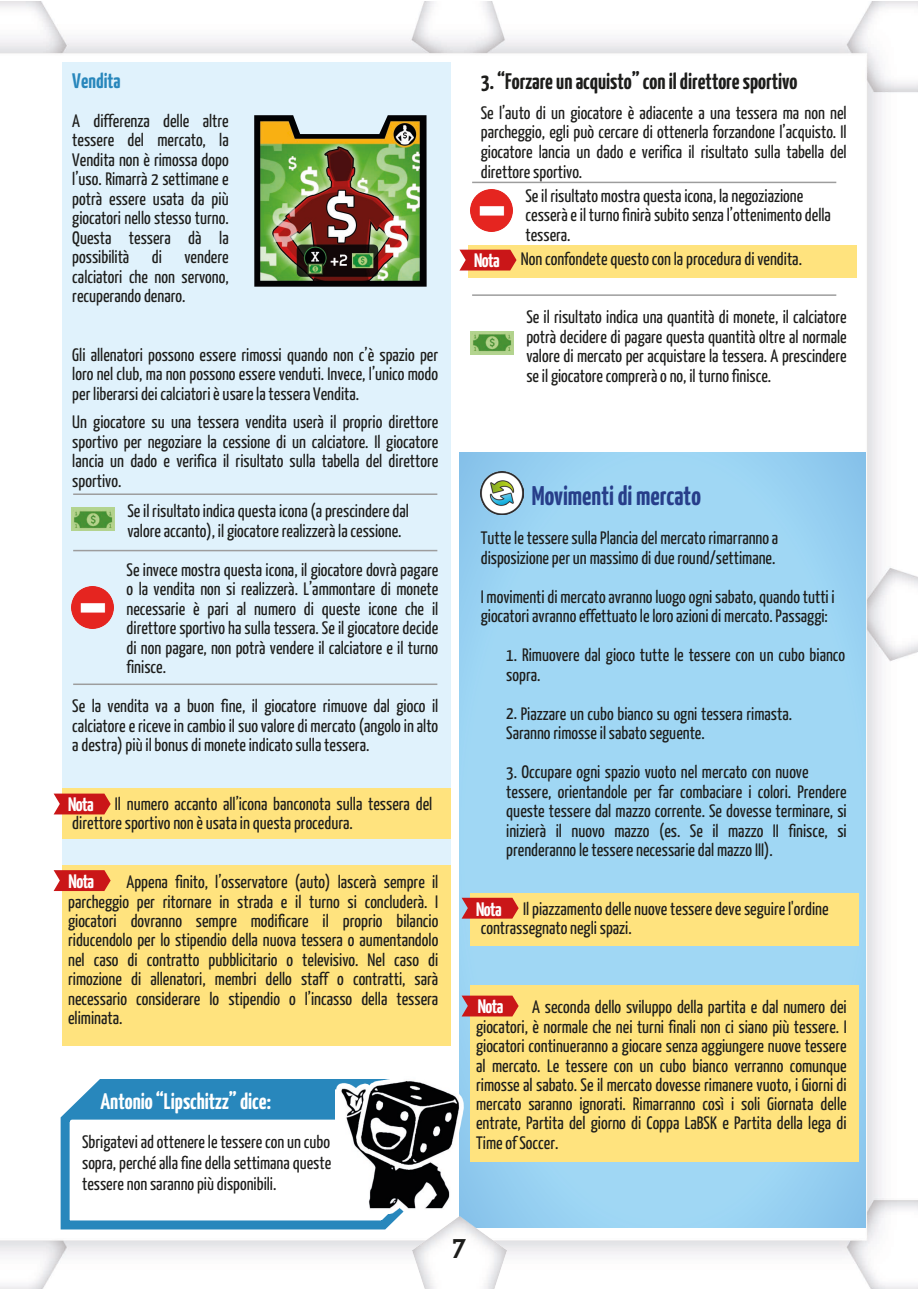
<style>
.page{position:relative;width:919px;height:1289px;background:#fff}
.page>*{position:absolute;margin:0;border:0;box-sizing:border-box;transform-origin:0 0}
.t1{font:700 27px "Yanone Kaffeesatz";color:#273e8a}
.t2{font:800 27px "Tertre";color:#1d1d1b}
.t3{font:700 22.5px "Yanone Kaffeesatz";color:#1d1d1b}
.t4{font:700 22.5px "Yanone Kaffeesatz";color:#fff}
.t5{font:700 21px "Yanone Kaffeesatz";color:#2887bc}
.t6{font:700 19.5px "Yanone Kaffeesatz";letter-spacing:-.03em;color:#fff}
.t7{font:18px/19.5px "Yanone Kaffeesatz";color:#1d1d1b;text-align:justify}
</style>
<div class="page">
<img style="left:0;top:1px;width:917px;height:1287px">
<svg style="left:459px;top:453px;width:406px;height:774px;background:#9dd5f2"></svg>
<div style="left:62px;top:62px;width:389px;height:963px;background:#e0f2fc"></div>
<div style="left:468px;top:245px;width:388px;height:32px;background:#ffe37e"></div>
<svg style="left:459px;top:250px;width:57px;height:20px"></svg>
<div style="left:62px;top:788px;width:389px;height:50px;background:#ffe37e"></div>
<div style="left:62px;top:864px;width:389px;height:181px;background:#ffe37e"></div>
<div style="left:470px;top:893px;width:389px;height:52px;background:#ffe37e"></div>
<div style="left:470px;top:985px;width:389px;height:176px;background:#ffe37e"></div>
<img style="left:413px;top:1216px;width:93px;height:72px">
<img style="left:480px;top:471px;width:43px;height:43px">
<img style="left:254px;top:115px;width:172px;height:172px">
<img style="left:71px;top:508px;width:44px;height:23px">
<img style="left:71px;top:586px;width:43px;height:42px">
<hr style="left:73px;top:493px;width:364px;height:2px;background:#9d9d9d">
<hr style="left:73px;top:550px;width:364px;height:1px;background:#9d9d9d">
<hr style="left:73px;top:683px;width:364px;height:2px;background:#9d9d9d">
<svg style="left:56px;top:1074px;width:376px;height:159px"></svg>
<img style="left:335px;top:1076px;width:128px;height:137px">
<svg style="left:54px;top:793px;width:57px;height:21px"></svg>
<svg style="left:54px;top:870px;width:57px;height:21px"></svg>
<svg style="left:461px;top:897px;width:57px;height:21px"></svg>
<svg style="left:461px;top:995px;width:57px;height:21px"></svg>
<img style="left:470px;top:331px;width:43px;height:23px">
<img style="left:470px;top:189px;width:42px;height:43px">
<hr style="left:472px;top:182px;width:364px;height:1px;background:#9d9d9d">
<hr style="left:472px;top:294px;width:364px;height:2px;background:#9d9d9d">
<p class="t5" style="left:72px;top:68px;width:50px">Vendita</p>
<p class="t7" style="left:72px;top:110px;width:158px">A differenza delle altre tessere del mercato, la Vendita non è rimossa dopo l’uso. Rimarrà 2 settimane e potrà essere usata da più giocatori nello stesso turno.<br>Questa tessera dà la possibilità di vendere calciatori che non servono, recuperando denaro.</p>
<p class="t7" style="left:72px;top:344px;width:367px">Gli allenatori possono essere rimossi quando non c’è spazio per loro nel club, ma non possono essere venduti. Invece, l’unico modo per liberarsi dei calciatori è usare la tessera Vendita.</p>
<p class="t7" style="left:72px;top:412px;width:367px">Un giocatore su una tessera vendita userà il proprio direttore sportivo per negoziare la cessione di un calciatore. Il giocatore lancia un dado e verifica il risultato sulla tabella del direttore sportivo.</p>
<p class="t7" style="left:127px;top:500px;width:283px">Se il risultato indica questa icona (a prescindere dal valore accanto), il giocatore realizzerà la cessione.</p>
<p class="t7" style="left:126px;top:559px;width:313px">Se invece mostra questa icona, il giocatore dovrà pagare o la vendita non si realizzerà. L’ammontare di monete necessarie è pari al numero di queste icone che il direttore sportivo ha sulla tessera. Se il giocatore decide di non pagare, non potrà vendere il calciatore e il turno finisce.</p>
<p class="t7" style="left:72px;top:695px;width:367px">Se la vendita va a buon fine, il giocatore rimuove dal gioco il calciatore e riceve in cambio il suo valore di mercato (angolo in alto a destra) più il bonus di monete indicato sulla tessera.</p>
<p class="t7" style="left:72px;top:793px;width:361px;text-indent:43px">Il numero accanto all’icona banconota sulla tessera del direttore sportivo non è usata in questa procedura.</p>
<p class="t6" style="left:68px;top:792px;width:27px">Nota</p>
<p class="t7" style="left:68px;top:871px;width:371px;text-indent:58px">Appena finito, l’osservatore (auto) lascerà sempre il parcheggio per ritornare in strada e il turno si concluderà. I giocatori dovranno sempre modificare il proprio bilancio riducendolo per lo stipendio della nuova tessera o aumentandolo nel caso di contratto pubblicitario o televisivo. Nel caso di rimozione di allenatori, membri dello staff o contratti, sarà necessario considerare lo stipendio o l’incasso della tessera eliminata.</p>
<p class="t6" style="left:69px;top:869px;width:27px">Nota</p>
<p class="t4" style="left:100px;top:1087px;width:172px">Antonio “Lipschitzz” dice:</p>
<p class="t7" style="left:82px;top:1130px;width:250px;line-height:21px">Sbrigatevi ad ottenere le tessere con un cubo sopra, perché alla fine della settimana queste tessere non saranno più disponibili.</p>
<p class="t3" style="left:480px;top:68px;width:318px">3.“Forzare un acquisto” con il direttore sportivo</p>
<p class="t7" style="left:480px;top:102px;width:367px">Se l’auto di un giocatore è adiacente a una tessera ma non nel parcheggio, egli può cercare di ottenerla forzandone l’acquisto. Il giocatore lancia un dado e verifica il risultato sulla tabella del direttore sportivo.</p>
<p class="t7" style="left:525px;top:185px;width:307px;text-align:left">Se il risultato mostra questa icona, la negoziazione cesserà e il turno finirà subito senza l’ottenimento della tessera.</p>
<p class="t7" style="left:520px;top:248px;width:283px">Non confondete questo con la procedura di vendita.</p>
<p class="t6" style="left:474px;top:249px;width:27px">Nota</p>
<p class="t7" style="left:526px;top:306px;width:322px">Se il risultato indica una quantità di monete, il calciatore potrà decidere di pagare questa quantità oltre al normale valore di mercato per acquistare la tessera. A prescindere se il giocatore comprerà o no, il turno finisce.</p>
<p class="t1" style="left:531px;top:479px;width:170px">Movimenti di mercato</p>
<p class="t7" style="left:480px;top:527px;width:299px">Tutte le tessere sulla Plancia del mercato rimarranno a disposizione per un massimo di due round/settimane.</p>
<p class="t7" style="left:480px;top:586px;width:355px">I movimenti di mercato avranno luogo ogni sabato, quando tutti i giocatori avranno effettuato le loro azioni di mercato. Passaggi:</p>
<p class="t7" style="left:506px;top:644px;width:340px">1. Rimuovere dal gioco tutte le tessere con un cubo bianco sopra.</p>
<p class="t7" style="left:506px;top:703px;width:287px">2. Piazzare un cubo bianco su ogni tessera rimasta.<br>Saranno rimosse il sabato seguente.</p>
<p class="t7" style="left:506px;top:761px;width:342px;text-align:left">3. Occupare ogni spazio vuoto nel mercato con nuove tessere, orientandole per far combaciare i colori. Prendere queste tessere dal mazzo corrente. Se dovesse terminare, si inizierà il nuovo mazzo (es. Se il mazzo II finisce, si prenderanno le tessere necessarie dal mazzo III).</p>
<p class="t7" style="left:480px;top:898px;width:349px;text-indent:42px">Il piazzamento delle nuove tessere deve seguire l'ordine contrassegnato negli spazi.</p>
<p class="t6" style="left:476px;top:896px;width:27px">Nota</p>
<p class="t6" style="left:477px;top:994px;width:27px">Nota</p>
<p class="t7" style="left:476px;top:996px;width:372px;text-indent:56px">A seconda dello sviluppo della partita e dal numero dei giocatori, è normale che nei turni finali non ci siano più tessere. I giocatori continueranno a giocare senza aggiungere nuove tessere al mercato. Le tessere con un cubo bianco verranno comunque rimosse al sabato. Se il mercato dovesse rimanere vuoto, i Giorni di mercato saranno ignorati. Rimarranno così i soli Giornata delle entrate, Partita del giorno di Coppa LaBSK e Partita della lega di Time of Soccer.</p>
<p class="t2" style="left:453px;top:1231px;width:15px">7</p>
</div>
